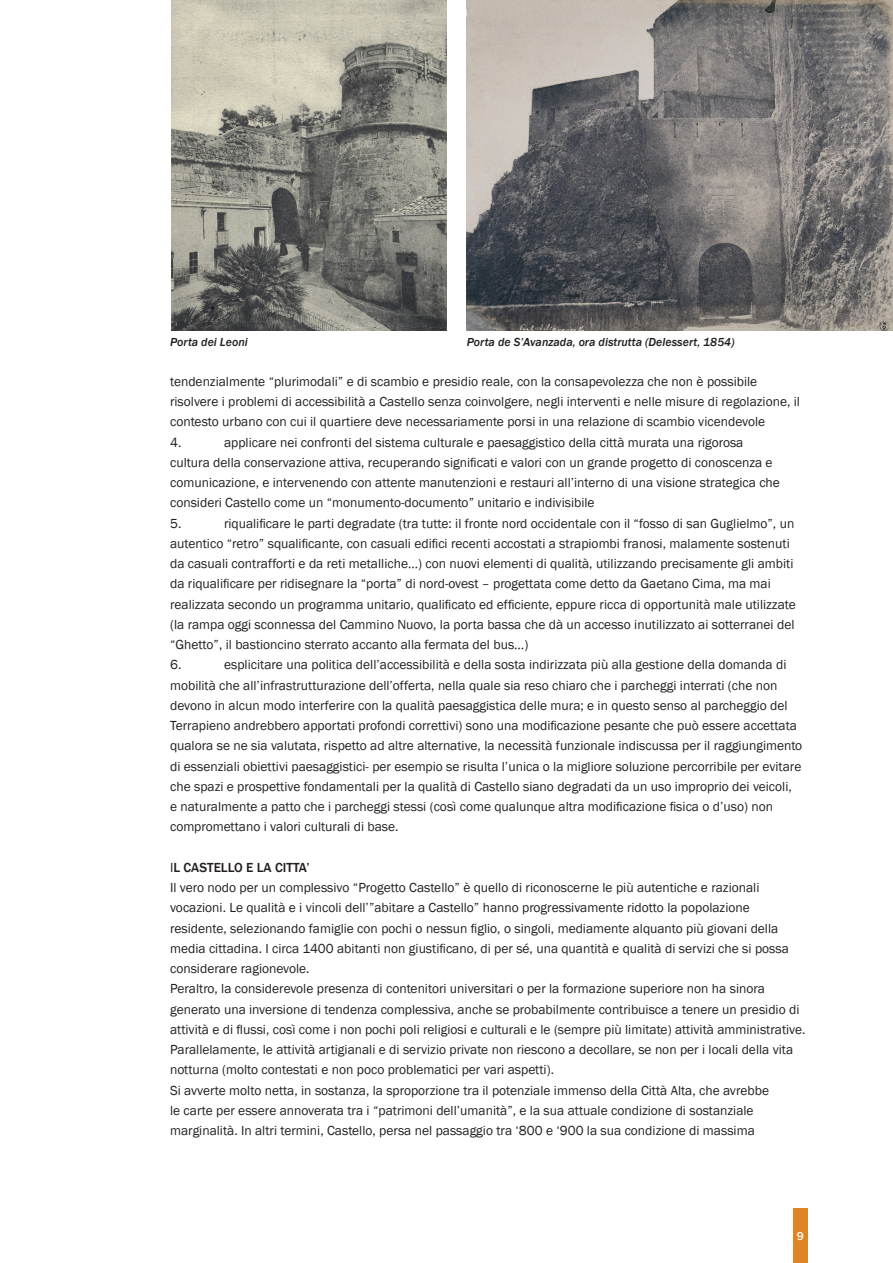
<style>
.page{position:relative;width:893px;height:1263px;background:#fff}
.page>*{position:absolute;margin:0;border:0;box-sizing:border-box;transform-origin:0 0}
.Normale{font:13.5px/20.2px "Franklin Gothic";color:#231f20}
.Normale-2{font:500 13.5px "Franklin Gothic";color:#231f20}
.t1{font:italic 500 12px "Franklin Gothic";color:#231f20}
.t2{font:500 12px "Franklin Gothic";color:#fff}
.s1{font-weight:400}
</style>
<div class="page">
<div style="left:793px;top:1209px;width:15px;height:54px;background:#df8525"></div>
<img style="left:467px;top:0;width:426px;height:330px">
<img style="left:171px;top:0;width:275px;height:331px">
<img style="left:467px;top:0;width:34px;height:28px">
<p class="t1" style="left:170px;top:335px;width:79px">Porta dei Leoni</p>
<p class="t1" style="left:467px;top:335px;width:269px">Porta de S’Avanzada, ora distrutta (Delessert, 1854)</p>
<p class="Normale" style="left:170px;top:371px;width:631px">tendenzialmente “plurimodali” e di scambio e presidio reale, con la consapevolezza che non è possibile risolvere i problemi di accessibilità a Castello senza coinvolgere, negli interventi e nelle misure di regolazione, il contesto urbano con cui il quartiere deve necessariamente porsi in una relazione di scambio vicendevole</p>
<p class="Normale" style="left:170px;top:432px;width:13px">4.</p>
<p class="Normale" style="left:170px;top:432px;width:611px;text-indent:54px">applicare nei confronti del sistema culturale e paesaggistico della città murata una rigorosa cultura della conservazione attiva, recuperando significati e valori con un grande progetto di conoscenza e comunicazione, e intervenendo con attente manutenzioni e restauri all’interno di una visione strategica che consideri Castello come un “monumento-documento” unitario e indivisibile</p>
<p class="Normale" style="left:170px;top:513px;width:13px">5.</p>
<p class="Normale" style="left:170px;top:513px;width:627px;text-indent:54px">riqualificare le parti degradate (tra tutte: il fronte nord occidentale con il “fosso di san Guglielmo”, un autentico “retro” squalificante, con casuali edifici recenti accostati a strapiombi franosi, malamente sostenuti da casuali contrafforti e da reti metalliche…) con nuovi elementi di qualità, utilizzando precisamente gli ambiti da riqualificare per ridisegnare la “porta” di nord-ovest – progettata come detto da Gaetano Cima, ma mai realizzata secondo un programma unitario, qualificato ed efficiente, eppure ricca di opportunità male utilizzate (la rampa oggi sconnessa del Cammino Nuovo, la porta bassa che dà un accesso inutilizzato ai sotterranei del “Ghetto”, il bastioncino sterrato accanto alla fermata del bus…)</p>
<p class="Normale" style="left:170px;top:655px;width:13px">6.</p>
<p class="Normale" style="left:170px;top:655px;width:634px;text-indent:54px">esplicitare una politica dell’accessibilità e della sosta indirizzata più alla gestione della domanda di mobilità che all’infrastrutturazione dell’offerta, nella quale sia reso chiaro che i parcheggi interrati (che non devono in alcun modo interferire con la qualità paesaggistica delle mura; e in questo senso al parcheggio del Terrapieno andrebbero apportati profondi correttivi) sono una modificazione pesante che può essere accettata qualora se ne sia valutata, rispetto ad altre alternative, la necessità funzionale indiscussa per il raggiungimento di essenziali obiettivi paesaggistici- per esempio se risulta l’unica o la migliore soluzione percorribile per evitare che spazi e prospettive fondamentali per la qualità di Castello siano degradati da un uso improprio dei veicoli,<br>e naturalmente a patto che i parcheggi stessi (così come qualunque altra modificazione fisica o d’uso) non compromettano i valori culturali di base.</p>
<p class="Normale-2" style="left:170px;top:859px;width:141px"><span class="s1">I</span>L CASTELLO E LA CITTA’</p>
<p class="Normale" style="left:170px;top:878px;width:620px">Il vero nodo per un complessivo “Progetto Castello” è quello di riconoscerne le più autentiche e razionali vocazioni. Le qualità e i vincoli dell’”abitare a Castello” hanno progressivamente ridotto la popolazione residente, selezionando famiglie con pochi o nessun figlio, o singoli, mediamente alquanto più giovani della media cittadina. I circa 1400 abitanti non giustificano, di per sé, una quantità e qualità di servizi che si possa considerare ragionevole.</p>
<p class="Normale" style="left:170px;top:979px;width:637px">Peraltro, la considerevole presenza di contenitori universitari o per la formazione superiore non ha sinora generato una inversione di tendenza complessiva, anche se probabilmente contribuisce a tenere un presidio di attività e di flussi, così come i non pochi poli religiosi e culturali e le (sempre più limitate) attività amministrative.<br>Parallelamente, le attività artigianali e di servizio private non riescono a decollare, se non per i locali della vita notturna (molto contestati e non poco problematici per vari aspetti).</p>
<p class="Normale" style="left:170px;top:1080px;width:600px">Si avverte molto netta, in sostanza, la sproporzione tra il potenziale immenso della Città Alta, che avrebbe le carte per essere annoverata tra i “patrimoni dell’umanità”, e la sua attuale condizione di sostanziale marginalità. In altri termini, Castello, persa nel passaggio tra ‘800 e ‘900 la sua condizione di massima</p>
<p class="t2" style="left:797px;top:1229px;width:9px">9</p>
</div>
